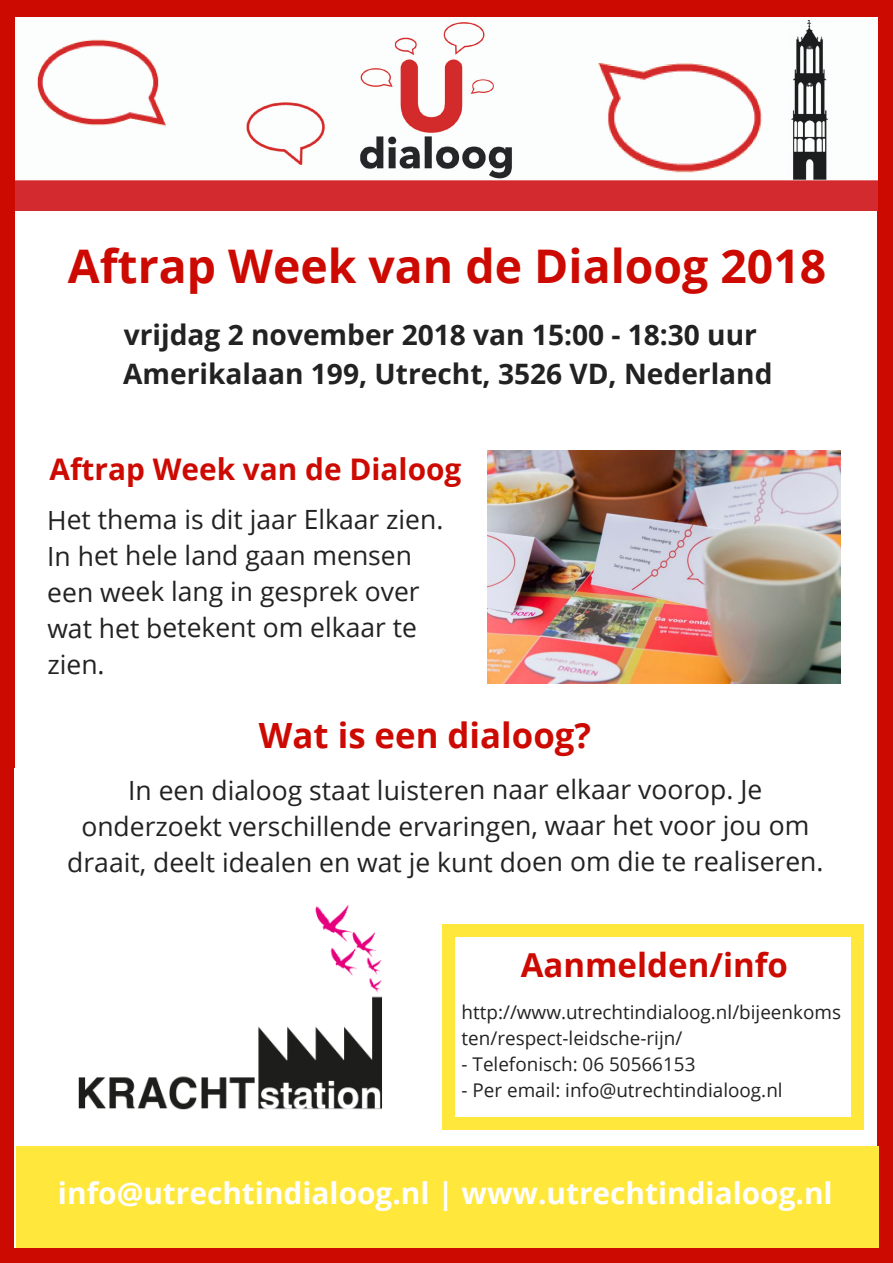
<style>
.page{position:relative;width:893px;height:1263px;background:#fff}
.page>*{position:absolute;margin:0;border:0;box-sizing:border-box;transform-origin:0 0}
.t1{font:700 46.35px "Open Sans";color:#cc0a02}
.t2{font:700 34.8px "Open Sans";color:#cc0a02}
.t3{font:700 33px "Open Sans";color:#cc0a02}
.t4{font:700 29.85px "Open Sans";color:#fff}
.t5{font:700 29.85px "Open Sans";color:#cc0a02}
.t6{font:700 28.2px/39.5px "Open Sans";color:#222}
.t7{font:26.55px/36.2px "Open Sans";color:#222}
.t8{font:18.9px/26px "Open Sans";color:#222}
</style>
<div class="page">
<div style="left:0;top:149px;width:14px;height:1114px;background:#cc0a02"></div>
<div style="left:877px;top:0;width:16px;height:1263px;background:#cc0a02"></div>
<div style="left:16px;top:1146px;width:862px;height:117px;background:#ffe73b"></div>
<div style="left:0;top:1248px;width:893px;height:15px;background:#cc0a02"></div>
<div style="left:851px;top:1117px;width:13px;height:13px;background:#ffe73b"></div>
<div style="left:442px;top:936px;width:13px;height:182px;background:#ffe73b"></div>
<div style="left:442px;top:1117px;width:13px;height:13px;background:#ffe73b"></div>
<div style="left:851px;top:936px;width:13px;height:182px;background:#ffe73b"></div>
<div style="left:454px;top:1117px;width:398px;height:13px;background:#ffe73b"></div>
<div style="left:851px;top:924px;width:13px;height:13px;background:#ffe73b"></div>
<div style="left:442px;top:924px;width:13px;height:13px;background:#ffe73b"></div>
<div style="left:454px;top:924px;width:398px;height:13px;background:#ffe73b"></div>
<img style="left:15px;top:17px;width:863px;height:194px">
<div style="left:0;top:0;width:15px;height:768px;background:#cc0a02"></div>
<div style="left:9px;top:0;width:880px;height:17px;background:#cc0a02"></div>
<img style="left:488px;top:450px;width:352px;height:233px">
<img style="left:78px;top:904px;width:304px;height:206px">
<h1 class="t1" style="left:68px;top:233px;width:760px">Aftrap Week van de Dialoog 2018</h1>
<p class="t6" style="left:123px;top:314px;width:651px">vrijdag 2 november 2018 van 15:00 - 18:30 uur<br>Amerikalaan 199, Utrecht, 3526 VD, Nederland</p>
<p class="t5" style="left:50px;top:448px;width:413px">Aftrap Week van de Dialoog</p>
<p class="t7" style="left:47px;top:501px;width:398px">Het thema is dit jaar Elkaar zien.<br>In het hele land gaan mensen een week lang in gesprek over wat het betekent om elkaar te zien.</p>
<h2 class="t2" style="left:259px;top:710px;width:334px">Wat is een dialoog?</h2>
<p class="t7" style="left:67px;top:771px;width:758px;text-align:center">In een dialoog staat luisteren naar elkaar voorop. Je onderzoekt verschillende ervaringen, waar het voor jou om draait, deelt idealen en wat je kunt doen om die te realiseren.</p>
<p class="t3" style="left:521px;top:942px;width:269px">Aanmelden/info</p>
<p class="t8" style="left:462px;top:999px;width:381px">http://www.utrechtindialoog.nl/bijeenkoms ten/respect-leidsche-rijn/</p>
<p class="t8" style="left:462px;top:1050px;width:235px">- Telefonisch: 06 50566153</p>
<p class="t8" style="left:462px;top:1076px;width:323px">- Per email: info@utrechtindialoog.nl</p>
<p class="t4" style="left:58px;top:1172px;width:776px">info@utrechtindialoog.nl | www.utrechtindialoog.nl</p>
</div>
